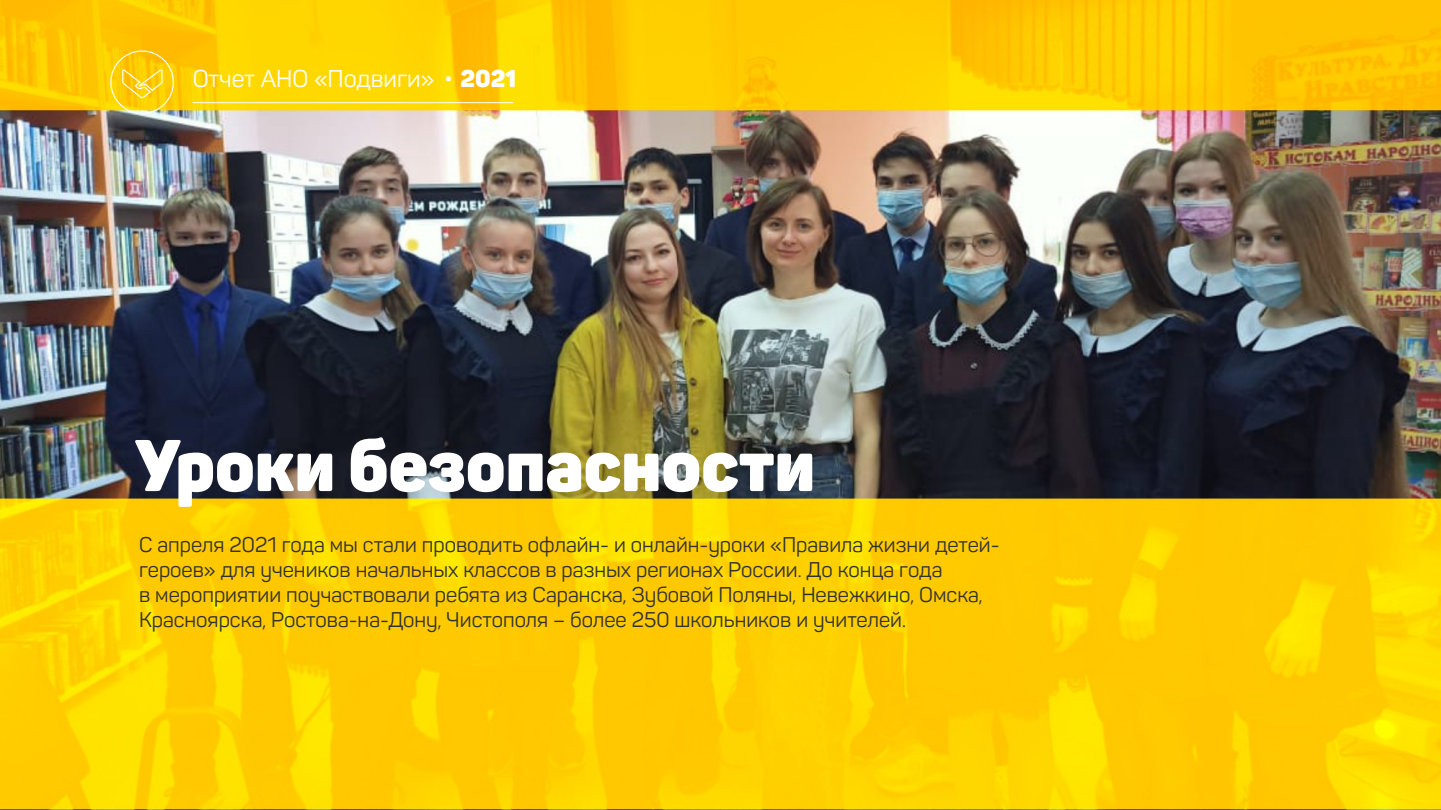
<style>
.page{position:relative;width:1441px;height:810px;background:#fff}
.page>*{position:absolute;margin:0;border:0;box-sizing:border-box;transform-origin:0 0}
.t1{font:900 72px "Panton";color:#fff}
.t2{font:24px "Panton";color:#fff}
.t3{font:900 24px "Panton";color:#fff}
.t4{font:21px/25.2px "Panton";color:#313130}
.s1{font-weight:900}
</style>
<div class="page">
<img style="left:0;top:0;width:1440px;height:810px">
<hr style="left:193px;top:102px;width:320px;height:1px;background:#fff">
<svg style="left:110px;top:50px;width:64px;height:65px;background:#f8ce24"></svg>
<p class="t2" style="left:193px;top:69px;width:325px">Отчет АНО «Подвиги» <span class="s1">2021</span></p>
<p class="t3" style="left:445px;top:63px;width:8px">.</p>
<h1 class="t1" style="left:135px;top:438px;width:681px">Уроки безопасности</h1>
<p class="t4" style="left:139px;top:534px;width:861px">С апреля 2021 года мы стали проводить офлайн- и онлайн-уроки «Правила жизни детей&shy;героев» для учеников начальных классов в разных регионах России. До конца года<br>в мероприятии поучаствовали ребята из Саранска, Зубовой Поляны, Невежкино, Омска, Красноярска, Ростова-на-Дону, Чистополя – более 250 школьников и учителей.</p>
</div>
